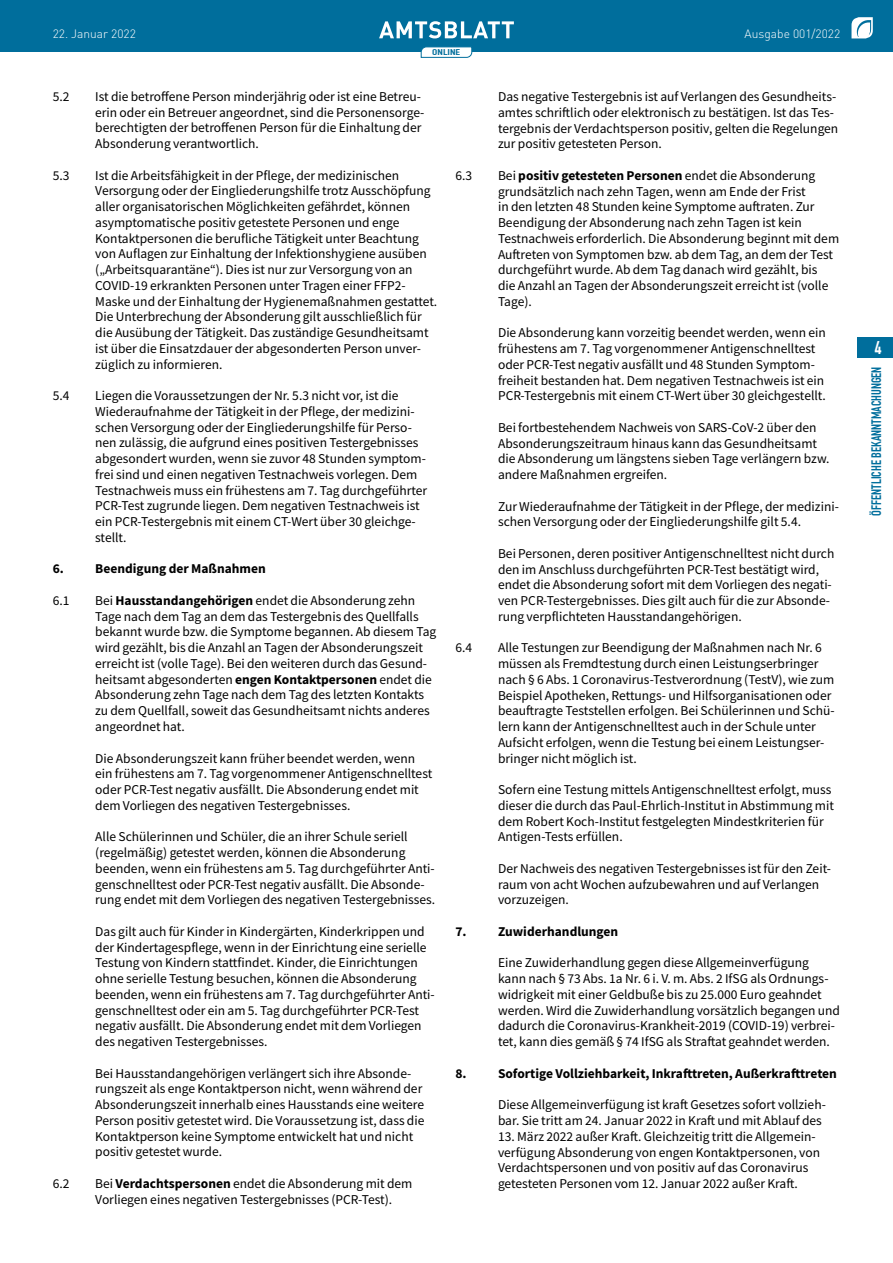
<style>
.page{position:relative;width:893px;height:1263px;background:#fff}
.page>*{position:absolute;margin:0;border:0;box-sizing:border-box;transform-origin:0 0}
.t1{font:700 18px "DIN Condensed";color:#fff}
.t2{font:13.5px/15.8px "Source Sans Pro";color:#000}
.t3{font:700 13.5px "Source Sans Pro";color:#000}
.t4{font:700 13.5px "DIN Condensed";color:#006e9c}
.t5{font:300 12px "DIN Pro";color:#fff}
.t6{font:700 8.25px "DIN Condensed";color:#006e9c;scale:1.5 1}
.s1{font-weight:700}
</style>
<div class="page">
<div style="left:0;top:0;width:893px;height:51px;background:#006e9c"></div>
<svg style="left:851px;top:17px;width:22px;height:21px"></svg>
<svg style="left:379px;top:21px;width:135px;height:17px"></svg>
<svg style="left:421px;top:47px;width:51px;height:11px"></svg>
<div style="left:857px;top:337px;width:36px;height:21px;background:#006e9c"></div>
<p class="t5" style="left:53px;top:25px;width:85px">22. Januar 2022</p>
<p class="t5" style="left:745px;top:25px;width:97px">Ausgabe 001/2022</p>
<p class="t6" style="left:432px;top:47px;width:20px">ONLINE</p>
<p class="t2" style="left:53px;top:88px;width:18px">5.2</p>
<p class="t2" style="left:95px;top:88px;width:331px">Ist die betroffene Person minderjährig oder ist eine Betreu&shy;erin oder ein Betreuer angeordnet, sind die Personensorge&shy;berechtigten der betroffenen Person für die Einhaltung der Absonderung verantwortlich.</p>
<p class="t2" style="left:53px;top:167px;width:18px">5.3</p>
<p class="t2" style="left:95px;top:167px;width:344px">Ist die Arbeitsfähigkeit in der Pflege, der medizinischen Versorgung oder der Eingliederungshilfe trotz Ausschöpfung aller organisatorischen Möglichkeiten gefährdet, können asymptomatische positiv getestete Personen und enge Kontaktpersonen die berufliche Tätigkeit unter Beachtung von Auflagen zur Einhaltung der Infektionshygiene ausüben („Arbeitsquarantäne“). Dies ist nur zur Versorgung von an COVID-19 erkrankten Personen unter Tragen einer FFP2- Maske und der Einhaltung der Hygienemaßnahmen gestattet.<br>Die Unterbrechung der Absonderung gilt ausschließlich für die Ausübung der Tätigkeit. Das zuständige Gesundheitsamt ist über die Einsatzdauer der abgesonderten Person unver&shy;züglich zu informieren.</p>
<p class="t2" style="left:53px;top:388px;width:18px">5.4</p>
<p class="t2" style="left:95px;top:388px;width:334px">Liegen die Voraussetzungen der Nr. 5.3 nicht vor, ist die Wiederaufnahme der Tätigkeit in der Pflege, der medizini&shy;schen Versorgung oder der Eingliederungshilfe für Perso&shy;nen zulässig, die aufgrund eines positiven Testergebnisses abgesondert wurden, wenn sie zuvor 48 Stunden symptom&shy;frei sind und einen negativen Testnachweis vorlegen. Dem Testnachweis muss ein frühestens am 7. Tag durchgeführter PCR-Test zugrunde liegen. Dem negativen Testnachweis ist ein PCR-Testergebnis mit einem CT-Wert über 30 gleichge&shy;stellt.</p>
<p class="t3" style="left:53px;top:560px;width:215px">6. Beendigung der Maßnahmen</p>
<p class="t2" style="left:53px;top:592px;width:18px">6.1</p>
<p class="t2" style="left:95px;top:592px;width:343px">Bei <span class="s1">Hausstandangehörigen</span> endet die Absonderung zehn Tage nach dem Tag an dem das Testergebnis des Quellfalls bekannt wurde bzw. die Symptome begannen. Ab diesem Tag wird gezählt, bis die Anzahl an Tagen der Absonderungszeit erreicht ist (volle Tage). Bei den weiteren durch das Gesund&shy;heitsamt abgesonderten <span class="s1">engen Kontaktpersonen</span> endet die Absonderung zehn Tage nach dem Tag des letzten Kontakts zu dem Quellfall, soweit das Gesundheitsamt nichts anderes angeordnet hat.</p>
<p class="t2" style="left:95px;top:750px;width:339px">Die Absonderungszeit kann früher beendet werden, wenn ein frühestens am 7. Tag vorgenommener Antigenschnelltest oder PCR-Test negativ ausfällt. Die Absonderung endet mit dem Vorliegen des negativen Testergebnisses.</p>
<p class="t2" style="left:95px;top:829px;width:341px">Alle Schülerinnen und Schüler, die an ihrer Schule seriell (regelmäßig) getestet werden, können die Absonderung beenden, wenn ein frühestens am 5. Tag durchgeführter Anti&shy;genschnelltest oder PCR-Test negativ ausfällt. Die Absonde&shy;rung endet mit dem Vorliegen des negativen Testergebnisses.</p>
<p class="t2" style="left:95px;top:923px;width:341px">Das gilt auch für Kinder in Kindergärten, Kinderkrippen und der Kindertagespflege, wenn in der Einrichtung eine serielle Testung von Kindern stattfindet. Kinder, die Einrichtungen ohne serielle Testung besuchen, können die Absonderung beenden, wenn ein frühestens am 7. Tag durchgeführter Anti&shy;genschnelltest oder ein am 5. Tag durchgeführter PCR-Test negativ ausfällt. Die Absonderung endet mit dem Vorliegen des negativen Testergebnisses.</p>
<p class="t2" style="left:95px;top:1065px;width:331px">Bei Hausstandangehörigen verlängert sich ihre Absonde&shy;rungszeit als enge Kontaktperson nicht, wenn während der Absonderungszeit innerhalb eines Hausstands eine weitere Person positiv getestet wird. Die Voraussetzung ist, dass die Kontaktperson keine Symptome entwickelt hat und nicht positiv getestet wurde.</p>
<p class="t2" style="left:53px;top:1175px;width:18px">6.2</p>
<p class="t2" style="left:95px;top:1175px;width:319px">Bei <span class="s1">Verdachtspersonen</span> endet die Absonderung mit dem<br>Vorliegen eines negativen Testergebnisses (PCR-Test).</p>
<p class="t2" style="left:498px;top:89px;width:342px">Das negative Testergebnis ist auf Verlangen des Gesundheits&shy;amtes schriftlich oder elektronisch zu bestätigen. Ist das Tes&shy;tergebnis der Verdachtsperson positiv, gelten die Regelungen zur positiv getesteten Person.</p>
<p class="t2" style="left:455px;top:167px;width:18px">6.3</p>
<p class="t2" style="left:498px;top:167px;width:343px">Bei <span class="s1">positiv getesteten Personen</span> endet die Absonderung grundsätzlich nach zehn Tagen, wenn am Ende der Frist<br>in den letzten 48 Stunden keine Symptome auftraten. Zur Beendigung der Absonderung nach zehn Tagen ist kein Testnachweis erforderlich. Die Absonderung beginnt mit dem Auftreten von Symptomen bzw. ab dem Tag, an dem der Test durchgeführt wurde. Ab dem Tag danach wird gezählt, bis<br>die Anzahl an Tagen der Absonderungszeit erreicht ist (volle Tage).</p>
<p class="t2" style="left:498px;top:325px;width:329px">Die Absonderung kann vorzeitig beendet werden, wenn ein frühestens am 7. Tag vorgenommener Antigenschnelltest oder PCR-Test negativ ausfällt und 48 Stunden Symptom&shy;freiheit bestanden hat. Dem negativen Testnachweis ist ein PCR-Testergebnis mit einem CT-Wert über 30 gleichgestellt.</p>
<p class="t2" style="left:498px;top:419px;width:333px">Bei fortbestehendem Nachweis von SARS-CoV-2 über den Absonderungszeitraum hinaus kann das Gesundheitsamt die Absonderung um längstens sieben Tage verlängern bzw. andere Maßnahmen ergreifen.</p>
<p class="t2" style="left:498px;top:498px;width:342px">Zur Wiederaufnahme der Tätigkeit in der Pflege, der medizini&shy;schen Versorgung oder der Eingliederungshilfe gilt 5.4.</p>
<p class="t2" style="left:498px;top:545px;width:338px">Bei Personen, deren positiver Antigenschnelltest nicht durch den im Anschluss durchgeführten PCR-Test bestätigt wird, endet die Absonderung sofort mit dem Vorliegen des negati&shy;ven PCR-Testergebnisses. Dies gilt auch für die zur Absonde&shy;rung verpflichteten Hausstandangehörigen.</p>
<p class="t2" style="left:455px;top:640px;width:18px">6.4</p>
<p class="t2" style="left:498px;top:640px;width:338px">Alle Testungen zur Beendigung der Maßnahmen nach Nr. 6 müssen als Fremdtestung durch einen Leistungserbringer nach § 6 Abs. 1 Coronavirus-Testverordnung (TestV), wie zum Beispiel Apotheken, Rettungs- und Hilfsorganisationen oder beauftragte Teststellen erfolgen. Bei Schülerinnen und Schü&shy;lern kann der Antigenschnelltest auch in der Schule unter Aufsicht erfolgen, wenn die Testung bei einem Leistungser&shy;bringer nicht möglich ist.</p>
<p class="t2" style="left:498px;top:782px;width:337px">Sofern eine Testung mittels Antigenschnelltest erfolgt, muss dieser die durch das Paul-Ehrlich-Institut in Abstimmung mit dem Robert Koch-Institut festgelegten Mindestkriterien für Antigen-Tests erfüllen.</p>
<p class="t2" style="left:498px;top:860px;width:335px">Der Nachweis des negativen Testergebnisses ist für den Zeit&shy;raum von acht Wochen aufzubewahren und auf Verlangen vorzuzeigen.</p>
<p class="t3" style="left:455px;top:922px;width:164px">7. Zuwiderhandlungen</p>
<p class="t2" style="left:498px;top:955px;width:344px">Eine Zuwiderhandlung gegen diese Allgemeinverfügung kann nach § 73 Abs. 1a Nr. 6 i. V. m. Abs. 2 IfSG als Ordnungs&shy;widrigkeit mit einer Geldbuße bis zu 25.000 Euro geahndet werden. Wird die Zuwiderhandlung vorsätzlich begangen und dadurch die Coronavirus-Krankheit-2019 (COVID-19) verbrei&shy;tet, kann dies gemäß § 74 IfSG als Straftat geahndet werden.</p>
<p class="t3" style="left:455px;top:1064px;width:383px">8. Sofortige Vollziehbarkeit, Inkrafttreten, Außerkrafttreten</p>
<p class="t2" style="left:498px;top:1097px;width:329px">Diese Allgemeinverfügung ist kraft Gesetzes sofort vollzieh&shy;bar. Sie tritt am 24. Januar 2022 in Kraft und mit Ablauf des</p>
<p class="t2" style="left:498px;top:1128px;width:324px">13. März 2022 außer Kraft. Gleichzeitig tritt die Allgemein&shy;verfügung Absonderung von engen Kontaktpersonen, von Verdachtspersonen und von positiv auf das Coronavirus getesteten Personen vom 12. Januar 2022 außer Kraft.</p>
<h1 class="t1" style="left:875px;top:337px;width:8px">4</h1>
<p class="t4" style="left:869px;top:516px;width:150px;rotate:-90deg">ÖFFENTLICHE BEKANNTMACHUNGEN</p>
</div>
